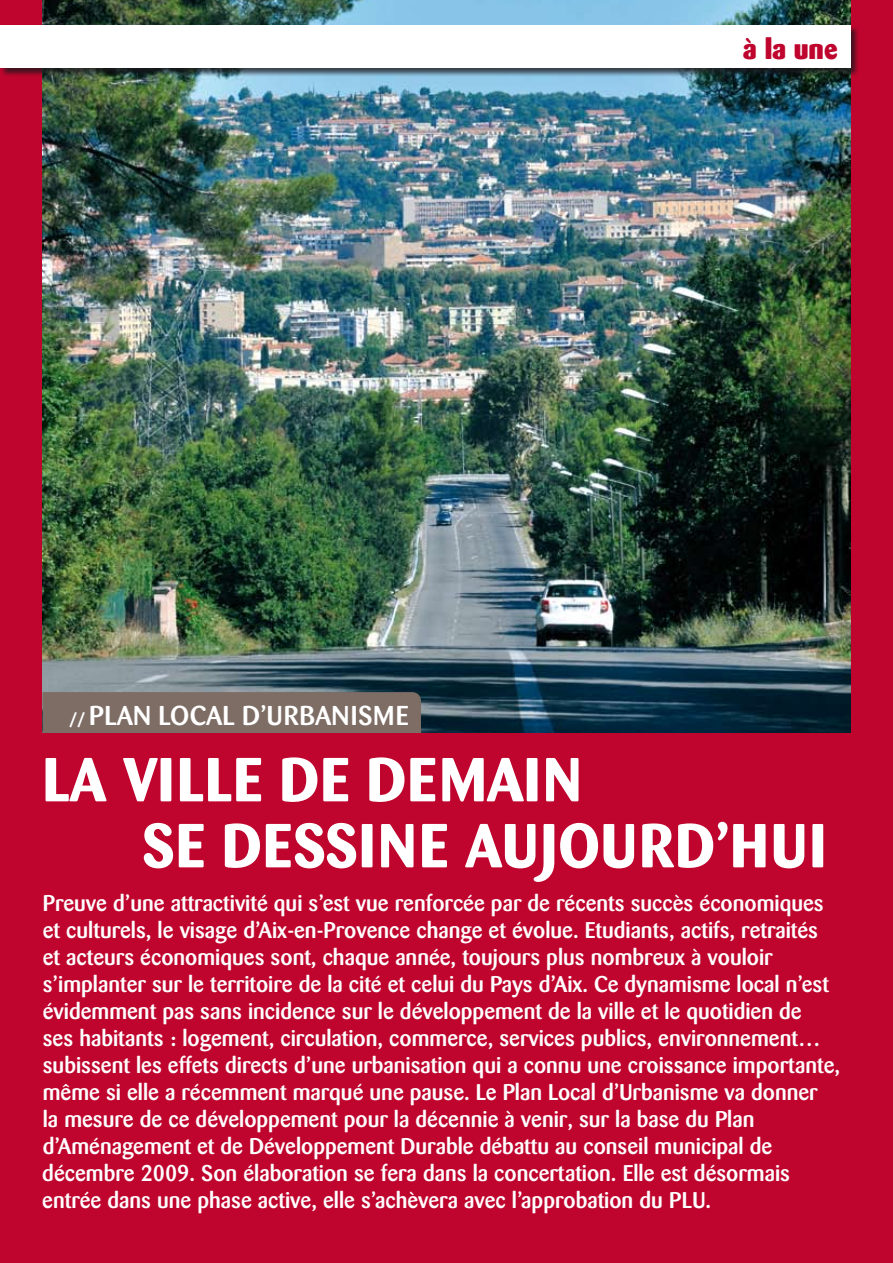
<style>
.page{position:relative;width:893px;height:1263px;background:#bf052e}
.page>*{position:absolute;margin:0;border:0;box-sizing:border-box;transform-origin:0 0}
.t1{font:700 61.5px/66px "Barmeno";letter-spacing:.02em;color:#fff}
.t2{font:700 61.5px "Barmeno";letter-spacing:.04em;color:#fff}
.t3{font:800 28.5px "Barmeno";color:#bf052e}
.t4{font:500 27px "Barmeno";color:#fff}
.t5{font:500 22.5px/27px "Barmeno";color:#fff}
.s1{font-weight:800;font-size:15px}
</style>
<div class="page">
<img style="left:43px;top:0;width:807px;height:733px">
<div style="left:0;top:25px;width:859px;height:52px;background:#1a171b;opacity:.75"></div>
<div style="left:0;top:26px;width:850px;height:42px;background:#fff"></div>
<div style="left:43px;top:692px;width:378px;height:41px;background:#7d6d65"></div>
<p class="t4" style="left:69px;top:699px;width:36px"><span class="s1">//</span> plan</p>
<p class="t4" style="left:158px;top:699px;width:16px">local</p>
<p class="t4" style="left:242px;top:699px;width:90px">d’urbanisme</p>
<p class="t3" style="left:743px;top:31px;width:96px">à la une</p>
<h1 class="t1" style="left:142px;top:747px;width:435px;text-indent:-100px">LA VILLE DE DE MAIN<br>SE DESS</h1>
<h1 class="t2" style="left:359px;top:809px;width:469px">INE AUJOURD’HUI</h1>
<p class="t5" style="left:42px;top:889px;width:799px">Preuve d’une attractivité qui s’est vue renforcée par de récents succès économiques et culturels, le visage d’Aix-en-Provence change et évolue. Etudiants, actifs, retraités et acteurs économiques sont, chaque année, toujours plus nombreux à vouloir s’implanter sur le territoire de la cité et celui du Pays d’Aix. Ce dynamisme local n’est évidemment pas sans incidence sur le développement de la ville et le quotidien de<br>ses habitants : logement, circulation, commerce, services publics, environnement… subissent les effets directs d’une urbanisation qui a connu une croissance importante, même si elle a récemment marqué une pause. Le Plan Local d’Urbanisme va donner<br>la mesure de ce développement pour la décennie à venir, sur la base du Plan d’Aménagement et de Développement Durable débattu au conseil municipal de décembre 2009. Son élaboration se fera dans la concertation. Elle est désormais entrée dans une phase active, elle s’achèvera avec l’approbation du PLU.</p>
</div>
